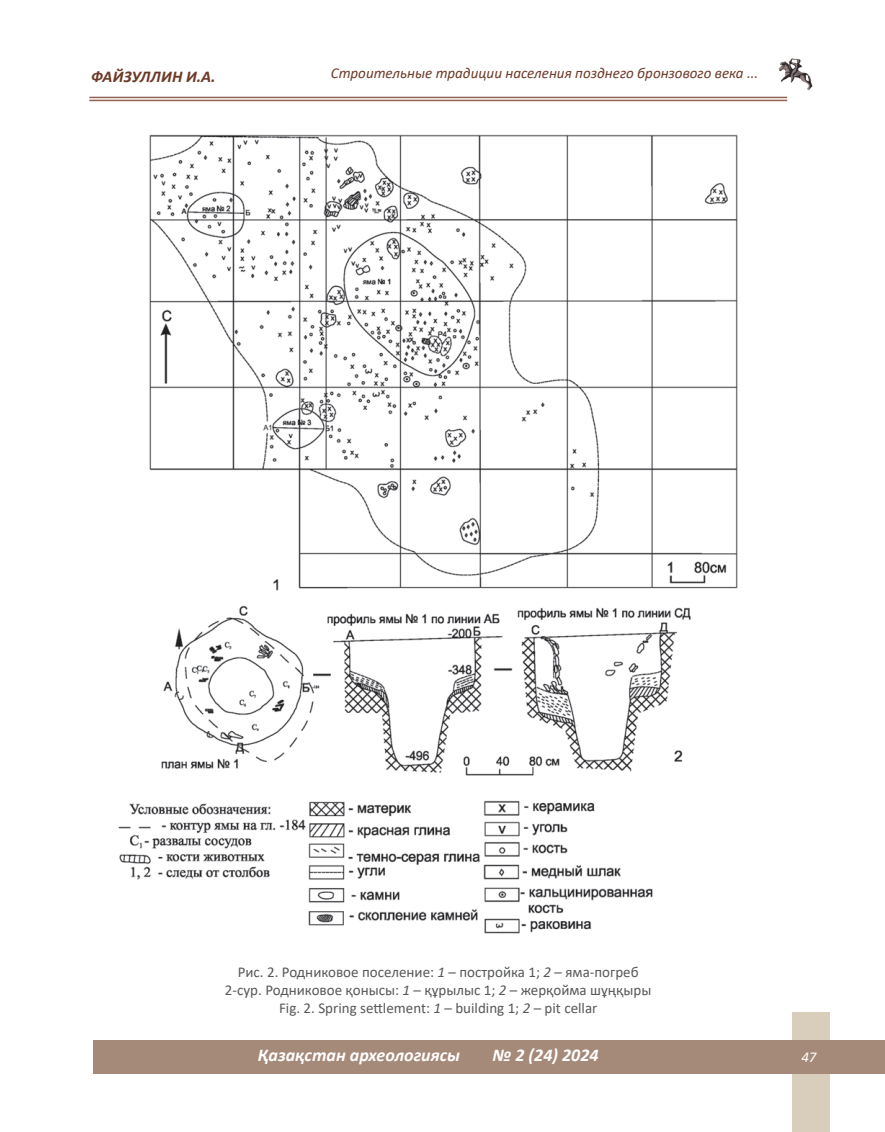
<style>
.page{position:relative;width:885px;height:1132px;background:#fff}
.page>*{position:absolute;margin:0;border:0;box-sizing:border-box;transform-origin:0 0}
.t1{font:italic 700 18px "Calibri";color:#fff}
.t2{font:italic 700 16.5px "Calibri";letter-spacing:.015em;color:#6c3a27}
.t3{font:15px/18px "Calibri";color:#57585a;text-align:center}
.t4{font:italic 15px "Calibri";color:#6c3a27}
.t5{font:italic 15px "Calibri";color:#fff}
.s1{font-style:italic}
</style>
<div class="page">
<img style="left:778px;top:58px;width:35px;height:32px">
<hr style="left:89px;top:97px;width:698px;height:1px;background:#906154">
<hr style="left:89px;top:100px;width:698px;height:1px;background:#906154">
<div style="left:792px;top:1012px;width:37px;height:119px;background:#d9cdbb"></div>
<div style="left:0;top:1040px;width:884px;height:33px;background:#a58979"></div>
<div style="left:0;top:1022px;width:93px;height:68px;background:#fff"></div>
<img style="left:118px;top:134px;width:620px;height:800px">
<p class="t2" style="left:91px;top:64px;width:126px">Файзуллин И.А.</p>
<p class="t4" style="left:331px;top:63px;width:429px">Строительные традиции населения позднего бронзового века ...</p>
<p class="t3" style="left:225px;top:962px;width:428px">Рис. 2. Родниковое поселение: <span class="s1">1</span> – постройка 1; <span class="s1">2</span> – яма-погреб<br>2-сур. Родниковое қонысы: <span class="s1">1</span> – құрылыс 1; <span class="s1">2</span> – жерқойма шұңқыры<br>Fig. 2. Spring settlement: <span class="s1">1</span> – building 1; <span class="s1">2</span> – pit cellar</p>
<p class="t1" style="left:258px;top:1042px;width:204px">Қазақстан археологиясы</p>
<p class="t1" style="left:492px;top:1042px;width:108px">№ 2 (24) 2024</p>
<p class="t5" style="left:801px;top:1046px;width:17px">47</p>
</div>
